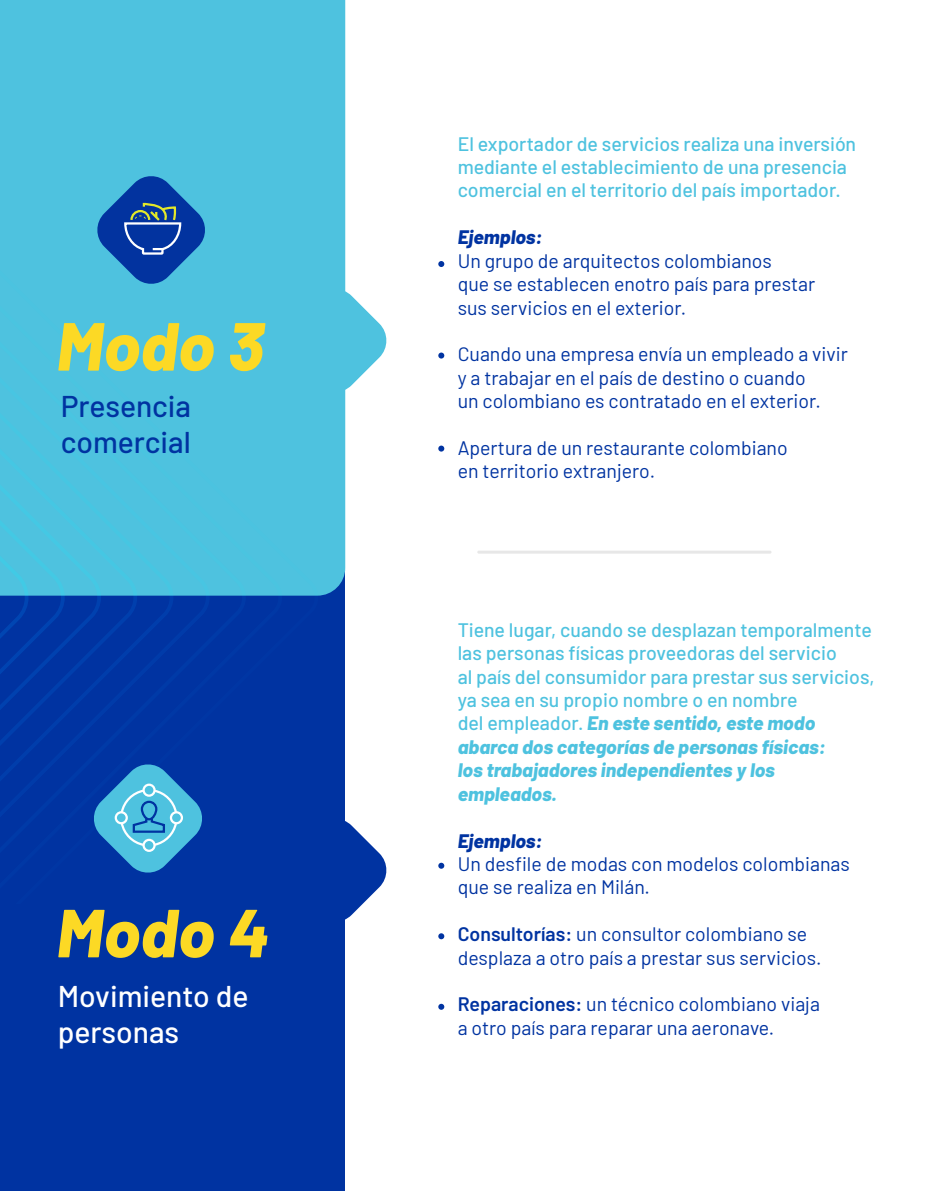
<style>
.page{position:relative;width:936px;height:1191px;background:#fff}
.page>*{position:absolute;margin:0;border:0;box-sizing:border-box;transform-origin:0 0}
.t1{font:italic 800 67.8px "Barlow";color:#fcd925}
.t2{font:500 30px/36px "Barlow";color:#fff}
.t3{font:500 30px/36px "Barlow";color:#0033a1}
.t4{font:19.5px/23.4px "Barlow";color:#0033a1}
.t5{font:500 19.5px/23.4px "Barlow";color:#4ec2df}
.t6{font:italic 800 19.5px "Barlow";color:#0033a1}
.s1{font-weight:800;font-style:italic}
.s2{font-weight:600}
</style>
<div class="page">
<hr style="left:477px;top:550px;width:294px;height:3px;background:#e7e7e7;border-radius:2px">
<svg style="left:438px;top:261px;width:6px;height:6px"></svg>
<svg style="left:438px;top:352px;width:6px;height:6px"></svg>
<svg style="left:438px;top:445px;width:6px;height:6px"></svg>
<svg style="left:438px;top:862px;width:6px;height:6px"></svg>
<svg style="left:438px;top:933px;width:6px;height:6px"></svg>
<svg style="left:438px;top:1003px;width:6px;height:6px"></svg>
<div style="left:0;top:541px;width:345px;height:650px;background:#0033a1"></div>
<div style="left:0;top:0;width:345px;height:595px;background:#4ec2df"></div>
<svg style="left:318px;top:287px;width:69px;height:107px"></svg>
<svg style="left:345px;top:821px;width:42px;height:99px"></svg>
<svg style="left:0;top:169px;width:318px;height:576px"></svg>
<svg style="left:95px;top:174px;width:112px;height:112px;background:#2b74b8"></svg>
<svg style="left:94px;top:764px;width:108px;height:109px"></svg>
<div style="left:170px;top:811px;width:13px;height:13px;border:2px solid #fff;border-radius:50%"></div>
<div style="left:115px;top:811px;width:13px;height:13px;border:2px solid #fff;border-radius:50%"></div>
<div style="left:142px;top:783px;width:14px;height:13px;border:2px solid #fff;border-radius:50%"></div>
<div style="left:142px;top:838px;width:14px;height:14px;border:2px solid #fff;border-radius:50%"></div>
<h1 class="t1" style="left:56px;top:296px;width:209px">Modo 3</h1>
<h2 class="t3" style="left:61px;top:386px;width:132px">Presencia comercial</h2>
<h1 class="t1" style="left:56px;top:882px;width:214px">Modo 4</h1>
<h2 class="t2" style="left:58px;top:975px;width:192px">Movimiento de personas</h2>
<p class="t5" style="left:457px;top:130px;width:400px">El exportador de servicios realiza una inversión mediante el establecimiento de una presencia comercial en el territorio del país importador.</p>
<p class="t6" style="left:457px;top:223px;width:86px">Ejemplos:</p>
<p class="t4" style="left:457px;top:247px;width:359px">Un grupo de arquitectos colombianos<br>que se establecen enotro país para prestar sus servicios en el exterior.</p>
<p class="t4" style="left:457px;top:341px;width:391px">Cuando una empresa envía un empleado a vivir y a trabajar en el país de destino o cuando<br>un colombiano es contratado en el exterior.</p>
<p class="t4" style="left:457px;top:435px;width:331px">Apertura de un restaurante colombiano en territorio extranjero.</p>
<p class="t5" style="left:457px;top:616px;width:418px">Tiene lugar, cuando se desplazan temporalmente las personas físicas proveedoras del servicio<br>al país del consumidor para prestar sus servicios, ya sea en su propio nombre o en nombre<br>del empleador. <span class="s1">En este sentido, este modo abarca dos categorías de personas físicas:<br>los trabajadores independientes y los empleados.</span></p>
<p class="t6" style="left:457px;top:826px;width:86px">Ejemplos:</p>
<p class="t4" style="left:457px;top:850px;width:393px">Un desfile de modas con modelos colombianas que se realiza en Milán.</p>
<p class="t4" style="left:457px;top:921px;width:365px"><span class="s2">Consultorías:</span> un consultor colombiano se desplaza a otro país a prestar sus servicios.</p>
<p class="t4" style="left:457px;top:991px;width:364px"><span class="s2">Reparaciones:</span> un técnico colombiano viaja a otro país para reparar una aeronave.</p>
</div>
